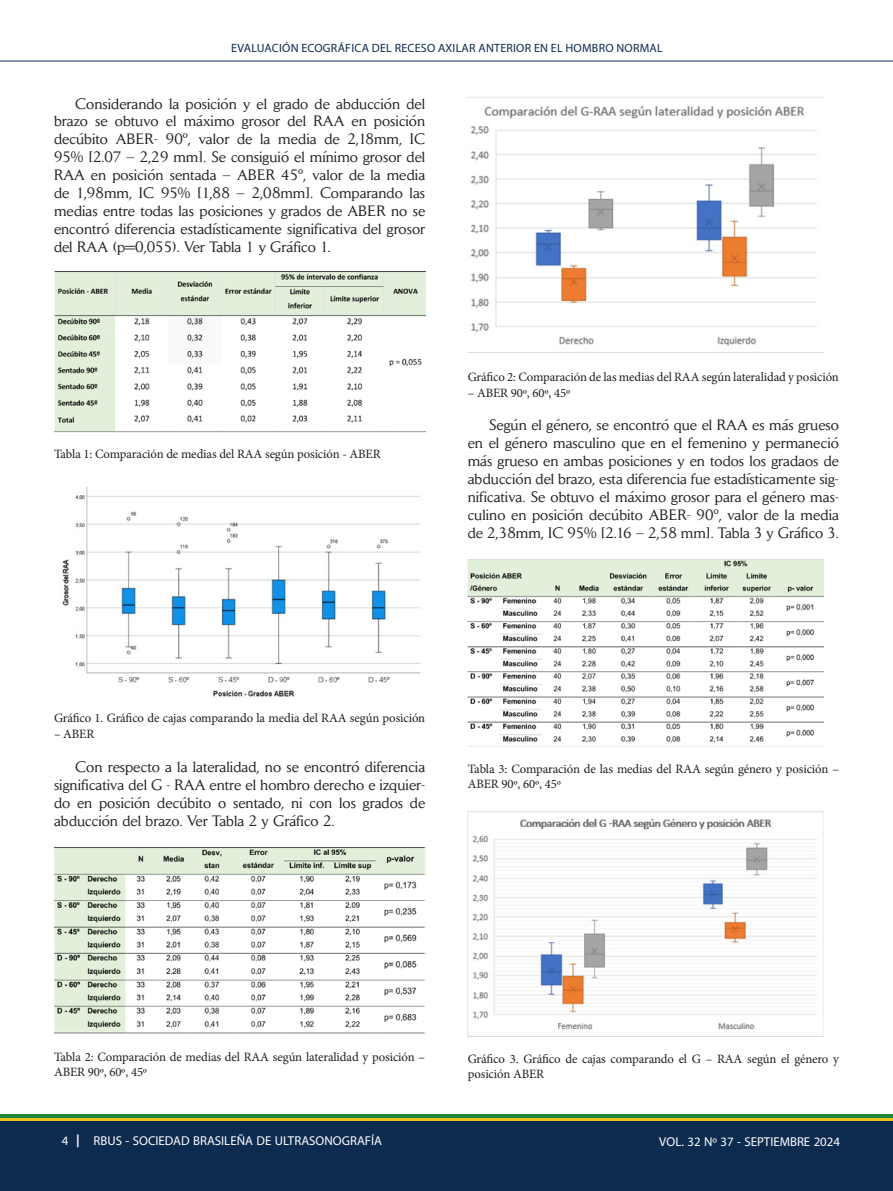
<style>
.page{position:relative;width:893px;height:1191px;background:#fff}
.page>*{position:absolute;margin:0;border:0;box-sizing:border-box;transform-origin:0 0}
.t1{font:18px "Myriad Arabic";color:#fff}
.t2{font:14.85px/17.9px "Daily News";color:#231f20;text-align:justify}
.t3{font:12.75px/15.3px "Minion Pro";letter-spacing:-.01em;color:#231f20}
.t4{font:12px "Myriad Pro";letter-spacing:.02em;color:#0d2b4f}
.s1{font-weight:700}
</style>
<div class="page">
<div style="left:0;top:1120px;width:893px;height:71px;background:#0d2b4f"></div>
<hr style="left:0;top:1117px;width:893px;height:3px;background:#eebc1b">
<hr style="left:0;top:1114px;width:893px;height:3px;background:#208540">
<img style="left:54px;top:271px;width:371px;height:162px">
<img style="left:62px;top:487px;width:359px;height:210px">
<img style="left:54px;top:848px;width:371px;height:186px">
<img style="left:468px;top:97px;width:355px;height:256px">
<img style="left:468px;top:559px;width:355px;height:188px">
<img style="left:468px;top:812px;width:349px;height:224px">
<hr style="left:0;top:61px;width:893px;height:1px;background:#0d2b4f">
<p class="t4" style="left:231px;top:41px;width:433px">EVALUACIÓN ECOGRÁFICA DEL RECESO AXILAR ANTERIOR EN EL HOMBRO NORMAL</p>
<p class="t2" style="left:54px;top:94px;width:373px;text-indent:21px">Considerando la posición y el grado de abducción del brazo se obtuvo el máximo grosor del RAA en posición decúbito ABER- 90º, valor de la media de 2,18mm, IC 95% [2.07 – 2,29 mm]. Se consiguió el mínimo grosor del RAA en posición sentada – ABER 45º, valor de la media de 1,98mm, IC 95% [1,88 – 2,08mm]. Comparando las medias entre todas las posiciones y grados de ABER no se encontró diferencia estadísticamente significativa del grosor del RAA (p=0,055). Ver Tabla 1 y Gráfico 1.</p>
<p class="t3" style="left:54px;top:446px;width:328px">Tabla 1: Comparación de medias del RAA según posición - ABER</p>
<p class="t3" style="left:468px;top:370px;width:373px">Gráfico 2: Comparación de las medias del RAA según lateralidad y posición</p>
<p class="t3" style="left:468px;top:385px;width:104px">– ABER 90º, 60º, 45º</p>
<p class="t2" style="left:468px;top:416px;width:373px;text-indent:21px">Según el género, se encontró que el RAA es más grueso en el género masculino que en el femenino y permaneció más grueso en ambas posiciones y en todos los gradaos de abducción del brazo, esta diferencia fue estadísticamente sig&shy;nificativa. Se obtuvo el máximo grosor para el género mas&shy;culino en posición decúbito ABER- 90º, valor de la media de 2,38mm, IC 95% [2.16 – 2,58 mm]. Tabla 3 y Gráfico 3.</p>
<p class="t3" style="left:54px;top:710px;width:373px">Gráfico 1. Gráfico de cajas comparando la media del RAA según posición</p>
<p class="t3" style="left:54px;top:726px;width:42px">– ABER</p>
<p class="t2" style="left:54px;top:758px;width:373px;text-indent:21px">Con respecto a la lateralidad, no se encontró diferencia significativa del G - RAA entre el hombro derecho e izquier&shy;do en posición decúbito o sentado, ni con los grados de abducción del brazo. Ver Tabla 2 y Gráfico 2.</p>
<p class="t3" style="left:468px;top:761px;width:373px">Tabla 3: Comparación de las medias del RAA según género y posición –<br>ABER 90º, 60º, 45º</p>
<p class="t3" style="left:54px;top:1049px;width:373px">Tabla 2: Comparación de medias del RAA según lateralidad y posición –<br>ABER 90º, 60º, 45º</p>
<p class="t3" style="left:468px;top:1051px;width:373px">Gráfico 3. Gráfico de cajas comparando el G – RAA según el género y posición ABER</p>
<p class="t1" style="left:62px;top:1128px;width:322px">4 <span class="s1">|</span> RBUS - SOCIEDAD BRASILEÑA DE ULTRASONOGRAFÍA</p>
<p class="t1" style="left:659px;top:1129px;width:182px">VOL. 32 Nº 37 - SEPTIEMBRE 2024</p>
</div>
